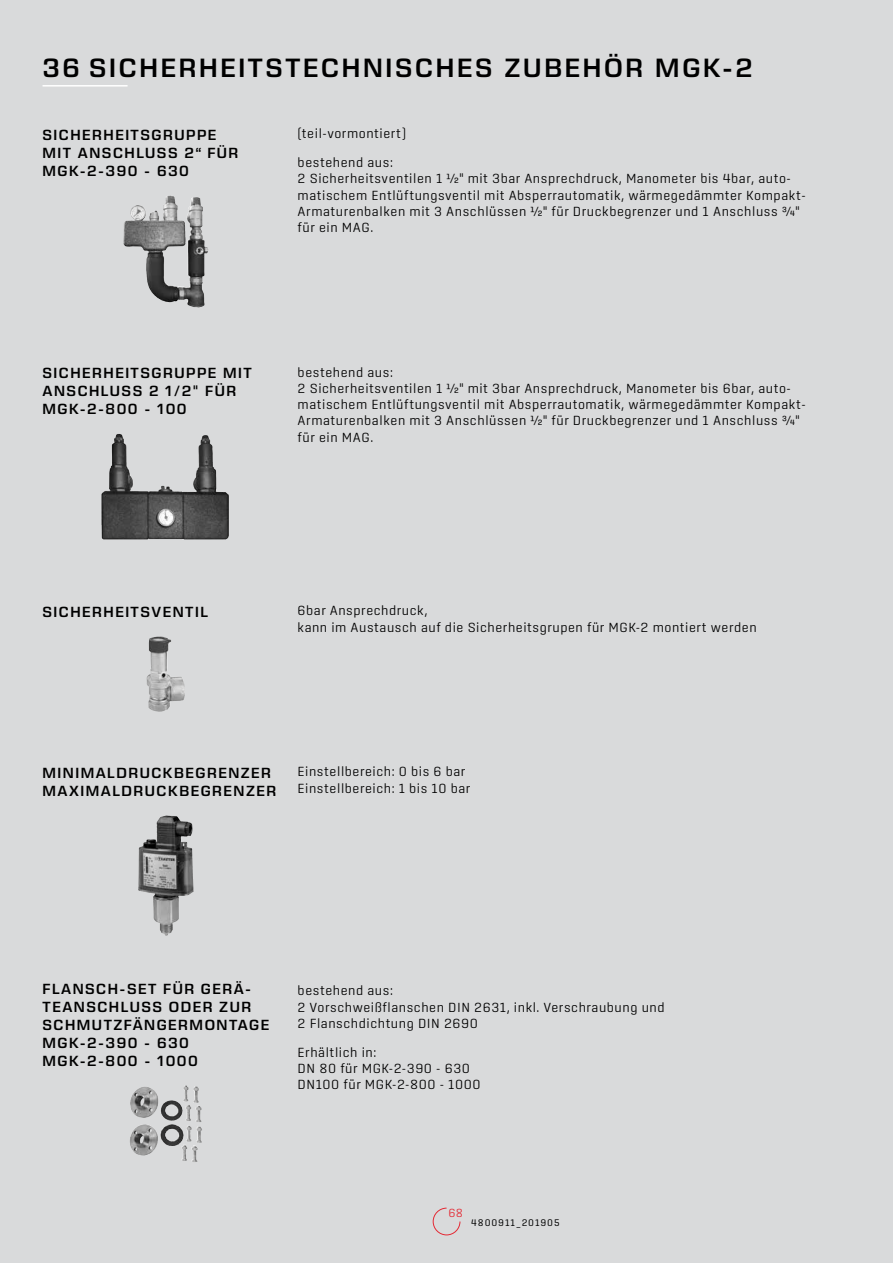
<style>
.page{position:relative;width:893px;height:1263px;background:#d9dadb}
.page>*{position:absolute;margin:0;border:0;box-sizing:border-box;transform-origin:0 0}
.t1{font:600 27px "Eurostile Next LT Pro";letter-spacing:.1em;color:#000}
.t2{font:600 15px/18px "Eurostile Next LT Pro";letter-spacing:.1em;color:#000}
.t3{font:300 13.5px/16.2px "Center";letter-spacing:.04em;color:#000}
.t4{font:300 12px "Center";color:#e42934}
.t5{font:9.75px "Center";letter-spacing:.09em;color:#000}
</style>
<div class="page">
<hr style="left:43px;top:85px;width:85px;height:2px;background:#fff">
<svg style="left:432px;top:1207px;width:29px;height:29px"></svg>
<img style="left:123px;top:196px;width:45px;height:90px">
<img style="left:101px;top:434px;width:128px;height:105px">
<img style="left:147px;top:636px;width:38px;height:76px">
<img style="left:138px;top:816px;width:27px;height:76px">
<img style="left:130px;top:1085px;width:69px;height:33px">
<h1 class="t1" style="left:43px;top:52px;width:712px">36 SICHERHEITSTECHNISCHES ZUBEHÖR MGK-2</h1>
<p class="t2" style="left:43px;top:126px;width:197px">SICHERHEITSGRUPPE<br>MIT ANSCHLUSS 2“ FÜR<br>MGK‑2‑390 ‑ 630</p>
<p class="t3" style="left:298px;top:119px;width:110px;line-height:29px">(teil-vormontiert) bestehend aus:</p>
<p class="t3" style="left:298px;top:170px;width:509px">2 Sicherheitsventilen 1 1/2" mit 3bar Ansprechdruck, Manometer bis 4bar, auto&shy;matischem Entlüftungsventil mit Absperrautomatik, wärmegedämmter Kompakt-Armaturenbalken mit 3 Anschlüssen 1/2" für Druckbegrenzer und 1 Anschluss 3/4" für ein MAG.</p>
<p class="t2" style="left:43px;top:364px;width:211px">SICHERHEITSGRUPPE MIT<br>ANSCHLUSS 2 1/2" FÜR<br>MGK‑2‑800 - 100</p>
<p class="t3" style="left:298px;top:364px;width:509px">bestehend aus:<br>2 Sicherheitsventilen 1 1/2" mit 3bar Ansprechdruck, Manometer bis 6bar, auto&shy;matischem Entlüftungsventil mit Absperrautomatik, wärmegedämmter Kompakt-Armaturenbalken mit 3 Anschlüssen 1/2" für Druckbegrenzer und 1 Anschluss 3/4" für ein MAG.</p>
<p class="t2" style="left:43px;top:603px;width:167px">SICHERHEITSVENTIL</p>
<p class="t3" style="left:298px;top:602px;width:461px">6bar Ansprechdruck,<br>kann im Austausch auf die Sicherheitsgrupen für MGK‑2 montiert werden</p>
<p class="t2" style="left:43px;top:764px;width:235px">MINIMALDRUCKBEGRENZER<br>MAXIMALDRUCKBEGRENZER</p>
<p class="t3" style="left:298px;top:763px;width:174px">Einstellbereich: 0 bis 6 bar<br>Einstellbereich: 1 bis 10 bar</p>
<p class="t2" style="left:43px;top:980px;width:228px">FLANSCH-SET FÜR GERÄ-<br>TEANSCHLUSS ODER ZUR<br>SCHMUTZFÄNGERMONTAGE<br>MGK-2-390 - 630<br>MGK-2-800 - 1000</p>
<p class="t3" style="left:298px;top:982px;width:368px">bestehend aus:<br>2 Vorschweißflanschen DIN 2631, inkl. Verschraubung und<br>2 Flanschdichtung DIN 2690</p>
<p class="t3" style="left:298px;top:1044px;width:184px">Erhältlich in:<br>DN 80 für MGK-2-390 - 630<br>DN100 für MGK-2-800 - 1000</p>
<p class="t4" style="left:449px;top:1206px;width:16px">68</p>
<p class="t5" style="left:471px;top:1217px;width:90px">4800911_201905</p>
</div>
